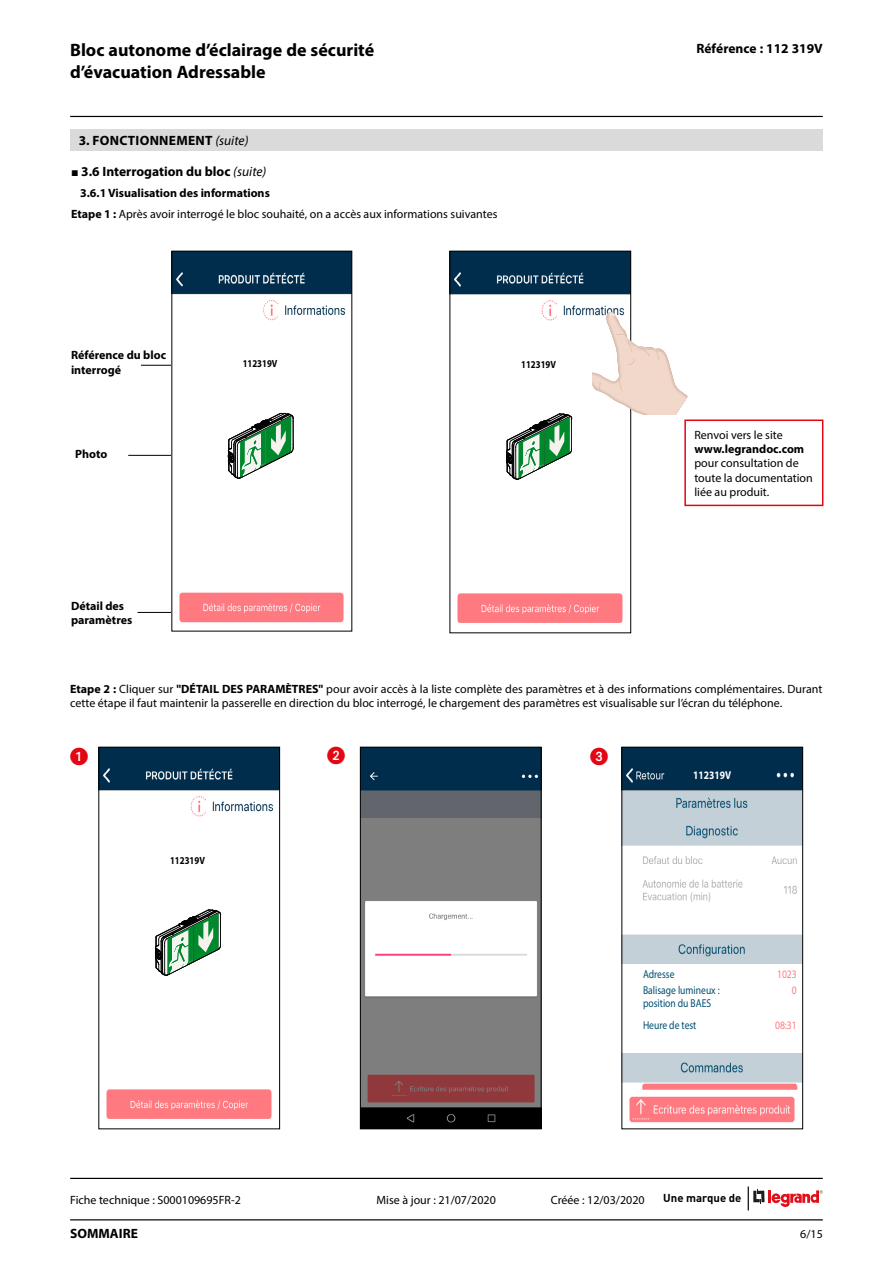
<style>
.page{position:relative;width:893px;height:1263px;background:#fff}
.page>*{position:absolute;margin:0;border:0;box-sizing:border-box;transform-origin:0 0}
.t1{font:700 18px "Myriad Pro";color:#000}
.t2{font:18px "European Pi One";color:#e30613}
.t3{font:700 13.5px "Myriad Pro";color:#000}
.t4{font:700 13.5px "Myriad Pro";letter-spacing:.02em;color:#000}
.t5{font:12px/14.4px "Myriad Pro";color:#000}
.t6{font:700 12px/14.4px "Myriad Pro";color:#000}
.t7{font:11.4px "Myriad Pro";color:#004e6f;scale:.84 1}
.t8{font:700 11.4px "DIN Pro";color:#000}
.t9{font:11.4px "Myriad Pro";color:#ff7980;scale:.84 1}
.t10{font:700 11.4px "Myriad Pro";color:#fff;scale:.84 1}
.t11{font:700 10.5px "Myriad Pro";color:#000;scale:.84 1}
.s1{font-weight:400;font-style:italic}
.s2{font-weight:700}
</style>
<div class="page">
<hr style="left:70px;top:1219px;width:753px;height:1px;background:#000">
<hr style="left:70px;top:1178px;width:753px;height:1px;background:#000">
<hr style="left:70px;top:116px;width:753px;height:1px;background:#000">
<svg style="left:748px;top:1186px;width:75px;height:24px"></svg>
<div style="left:70px;top:130px;width:753px;height:21px;background:#dadada"></div>
<hr style="left:141px;top:365px;width:151px;height:1px;background:#000">
<hr style="left:128px;top:455px;width:203px;height:1px;background:#000">
<hr style="left:137px;top:612px;width:135px;height:1px;background:#000">
<img style="left:173px;top:264px;width:177px;height:359px">
<div style="left:240px;top:358px;width:42px;height:12px;background:#fff"></div>
<svg style="left:228px;top:413px;width:66px;height:66px"></svg>
<div style="left:172px;top:251px;width:180px;height:13px;background:#002d4c"></div>
<div style="left:684px;top:419px;width:139px;height:87px;border:2px solid #e30613"></div>
<img style="left:452px;top:264px;width:177px;height:359px">
<div style="left:518px;top:358px;width:42px;height:13px;background:#fff"></div>
<svg style="left:506px;top:414px;width:66px;height:66px"></svg>
<div style="left:450px;top:251px;width:181px;height:13px;background:#002d4c"></div>
<div style="left:450px;top:251px;width:181px;height:382px;border:1px solid #000"></div>
<div style="left:556px;top:359px;width:27px;height:10px;background:#fff"></div>
<svg style="left:593px;top:312px;width:95px;height:102px"></svg>
<img style="left:362px;top:758px;width:177px;height:369px">
<div style="left:360px;top:747px;width:181px;height:11px;background:#002d4c"></div>
<div style="left:360px;top:747px;width:181px;height:382px;border:1px solid #000"></div>
<img style="left:623px;top:762px;width:178px;height:361px">
<div style="left:693px;top:769px;width:39px;height:12px;background:#002d4c"></div>
<div style="left:622px;top:747px;width:181px;height:15px;background:#002d4c"></div>
<div style="left:622px;top:964px;width:181px;height:88px;background:#fff"></div>
<div style="left:623px;top:904px;width:176px;height:28px;background:#fff"></div>
<div style="left:621px;top:747px;width:182px;height:382px;border:1px solid #000"></div>
<img style="left:100px;top:760px;width:178px;height:359px">
<div style="left:167px;top:854px;width:42px;height:13px;background:#fff"></div>
<svg style="left:155px;top:910px;width:66px;height:66px"></svg>
<div style="left:99px;top:747px;width:181px;height:13px;background:#002d4c"></div>
<div style="left:98px;top:747px;width:182px;height:382px;border:1px solid #000"></div>
<h1 class="t1" style="left:70px;top:38px;width:306px">Bloc autonome d’éclairage de sécurité</h1>
<p class="t3" style="left:696px;top:39px;width:128px">Référence : 112 319V</p>
<h1 class="t1" style="left:70px;top:60px;width:197px">d’évacuation Adressable</h1>
<p class="t4" style="left:79px;top:132px;width:171px">3. FONCTIONNEMENT <span class="s1">(suite)</span></p>
<p class="t3" style="left:81px;top:163px;width:187px">3.6 Interrogation du bloc <span class="s1">(suite)</span></p>
<p class="t5" style="left:71px;top:183px;width:428px;line-height:20.7px;text-indent:9px"><span class="s2">3.6.1 Visualisation des informations<br>Etape 1 :</span> Après avoir interrogé le bloc souhaité, on a accès aux informations suivantes</p>
<p class="t6" style="left:71px;top:347px;width:97px">Référence du bloc interrogé</p>
<p class="t6" style="left:75px;top:446px;width:34px">Photo</p>
<p class="t11" style="left:243px;top:357px;width:43px">112319V</p>
<p class="t11" style="left:521px;top:357px;width:43px">112319V</p>
<p class="t6" style="left:71px;top:598px;width:63px">Détail des paramètres</p>
<p class="t5" style="left:694px;top:427px;width:90px">Renvoi vers le site</p>
<p class="t6" style="left:694px;top:441px;width:111px">www.legrandoc.com</p>
<p class="t5" style="left:694px;top:456px;width:120px">pour consultation de toute la documentation liée au produit.</p>
<p class="t5" style="left:70px;top:681px;width:754px"><span class="s2">Etape 2 :</span> Cliquer sur <span class="s2">"DÉTAIL DES PARAMÈTRES"</span> pour avoir accès à la liste complète des paramètres et à des informations complémentaires. Durant cette étape il faut maintenir la passerelle en direction du bloc interrogé, le chargement des paramètres est visualisable sur l’écran du téléphone.</p>
<h1 class="t2" style="left:70px;top:746px;width:19px">1</h1>
<h1 class="t2" style="left:327px;top:746px;width:19px">2</h1>
<h1 class="t2" style="left:590px;top:746px;width:19px">3</h1>
<p class="t11" style="left:170px;top:853px;width:43px">112319V</p>
<p class="t10" style="left:693px;top:768px;width:47px">112319V</p>
<p class="t7" style="left:643px;top:967px;width:39px">Adresse</p>
<p class="t9" style="left:777px;top:967px;width:25px">1023</p>
<p class="t7" style="left:643px;top:983px;width:93px">Balisage lumineux :</p>
<p class="t9" style="left:792px;top:983px;width:7px">0</p>
<p class="t7" style="left:643px;top:1018px;width:65px">Heure de test</p>
<p class="t9" style="left:775px;top:1018px;width:27px">08:31</p>
<p class="t7" style="left:643px;top:996px;width:83px">position du BAES</p>
<p class="t5" style="left:70px;top:1192px;width:172px">Fiche technique : S000109695FR-2</p>
<p class="t5" style="left:376px;top:1192px;width:121px">Mise à jour : 21/07/2020</p>
<p class="t5" style="left:551px;top:1192px;width:95px">Créée : 12/03/2020</p>
<p class="t8" style="left:663px;top:1188px;width:80px">Une marque de</p>
<p class="t3" style="left:70px;top:1224px;width:69px">SOMMAIRE</p>
<p class="t5" style="left:800px;top:1226px;width:24px">6/15</p>
</div>
